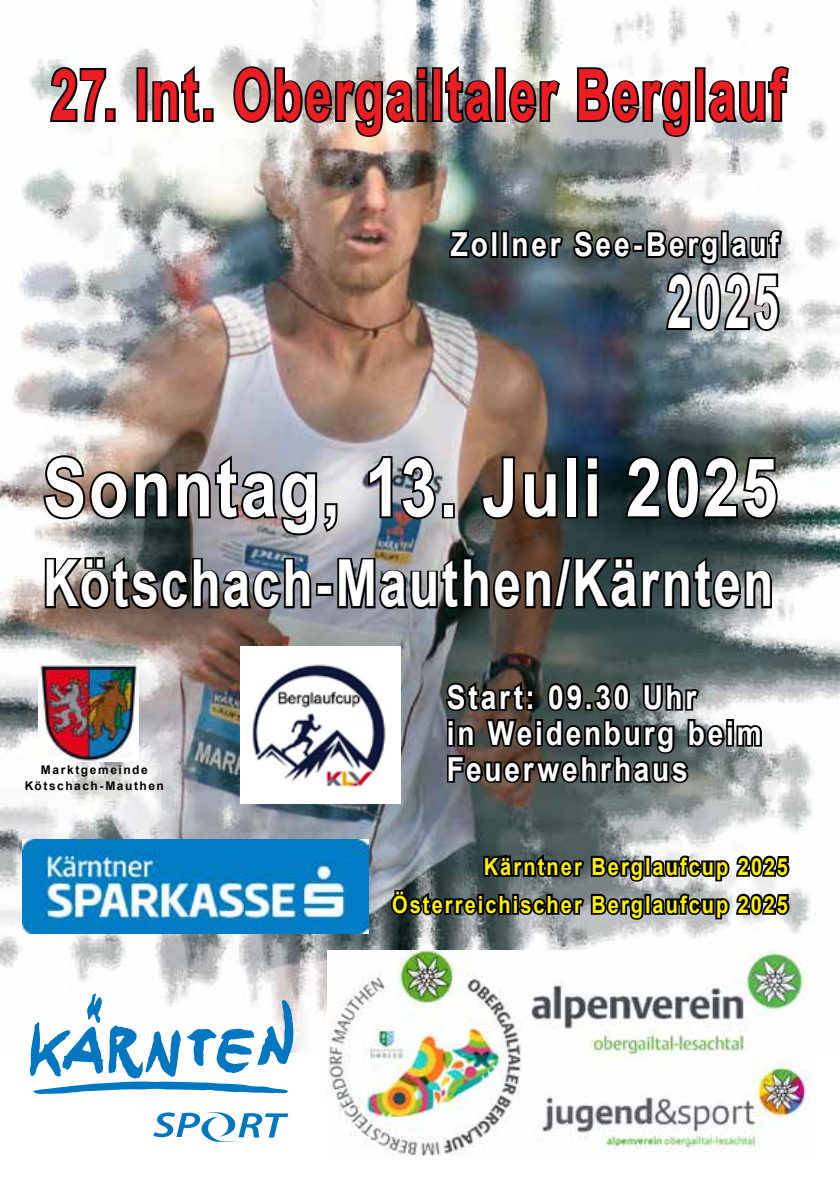
<style>
.page{position:relative;width:840px;height:1191px;background:#fff}
.page>*{position:absolute;margin:0;border:0;box-sizing:border-box;transform-origin:0 0}
.t1{font:700 81px "Arial";letter-spacing:.04em;color:#fff;scale:.8 1}
.t2{font:700 74.4px "Arial";color:#fff;scale:.6 1}
.t3{font:700 70.8px "Arial";letter-spacing:.045em;color:#ed1d24;scale:.68 1}
.t4{font:700 64.8px "Arial";letter-spacing:.045em;color:#fff;scale:.76 1}
.t5{font:700 33px/36px "Arial";letter-spacing:.1em;color:#fff;scale:.85 1}
.t6{font:700 23.6px/38px "Arial";letter-spacing:.1em;color:#fff200;text-align:right;scale:.85 1}
.t7{font:700 12px/16px "Arial";letter-spacing:.125em;color:#000;text-align:center}
</style>
<div class="page">
<img style="left:0;top:0;width:839px;height:1053px">
<svg style="left:48px;top:65px;width:60px;height:59px"></svg>
<div style="left:105px;top:108px;width:11px;height:14px;border:4px solid #000"></div>
<div style="left:136px;top:67px;width:11px;height:55px;border:4px solid #000"></div>
<svg style="left:150px;top:62px;width:52px;height:64px"></svg>
<div style="left:203px;top:108px;width:10px;height:14px;border:4px solid #000"></div>
<svg style="left:231px;top:64px;width:198px;height:75px;background:#8d8884"></svg>
<div style="left:432px;top:67px;width:10px;height:55px;border:4px solid #000"></div>
<svg style="left:443px;top:62px;width:52px;height:64px"></svg>
<div style="left:495px;top:67px;width:10px;height:55px;border:4px solid #000"></div>
<svg style="left:506px;top:78px;width:56px;height:47px;background:#797a75"></svg>
<svg style="left:574px;top:65px;width:118px;height:74px"></svg>
<div style="left:694px;top:67px;width:11px;height:55px;border:4px solid #000"></div>
<svg style="left:705px;top:64px;width:85px;height:62px"></svg>
<svg style="left:447px;top:228px;width:44px;height:33px"></svg>
<div style="left:490px;top:230px;width:8px;height:28px;border:4px solid #000"></div>
<div style="left:500px;top:230px;width:8px;height:28px;border:4px solid #000"></div>
<svg style="left:509px;top:227px;width:124px;height:34px;background:#283030"></svg>
<div style="left:632px;top:243px;width:11px;height:9px;border:4px solid #000"></div>
<svg style="left:643px;top:218px;width:140px;height:115px;background:#676b6d"></svg>
<img style="left:41px;top:451px;width:738px;height:161px">
<div style="left:725px;top:719px;width:8px;height:8px;border:4px solid #000"></div>
<div style="left:725px;top:725px;width:8px;height:21px;border:4px solid #000"></div>
<svg style="left:734px;top:722px;width:29px;height:26px"></svg>
<svg style="left:443px;top:645px;width:283px;height:147px;background:#3e4240"></svg>
<svg style="left:388px;top:837px;width:404px;height:86px;background:#676c6e"></svg>
<img style="left:38px;top:664px;width:100px;height:97px">
<svg style="left:30px;top:993px;width:263px;height:101px"></svg>
<svg style="left:153px;top:1112px;width:135px;height:29px"></svg>
<img style="left:522px;top:950px;width:291px;height:202px">
<img style="left:327px;top:950px;width:195px;height:205px">
<img style="left:240px;top:646px;width:160px;height:157px">
<img style="left:23px;top:839px;width:346px;height:94px">
<h3 class="t3" style="left:51px;top:45px;width:1080px">27. Int. Obergailtaler Berglauf</h3>
<p class="t5" style="left:450px;top:227px;width:387px">Zollner See-Berglauf</p>
<h2 class="t2" style="left:666px;top:249px;width:188px">2025</h2>
<h1 class="t1" style="left:43px;top:431px;width:919px">Sonntag, 13. Juli 2025</h1>
<h3 class="t4" style="left:43px;top:538px;width:961px">Kötschach-Mauthen/Kärnten</h3>
<p class="t7" style="left:25px;top:762px;width:141px">Marktgemeinde<br>Kötschach-Mauthen</p>
<p class="t5" style="left:446px;top:679px;width:371px">Start: 09.30 Uhr<br>in Weidenburg beim<br>Feuerwehrhaus</p>
<p class="t6" style="left:392px;top:847px;width:467px">Kärntner Berglaufcup 2025<br>Österreichischer Berglaufcup 2025</p>
</div>
